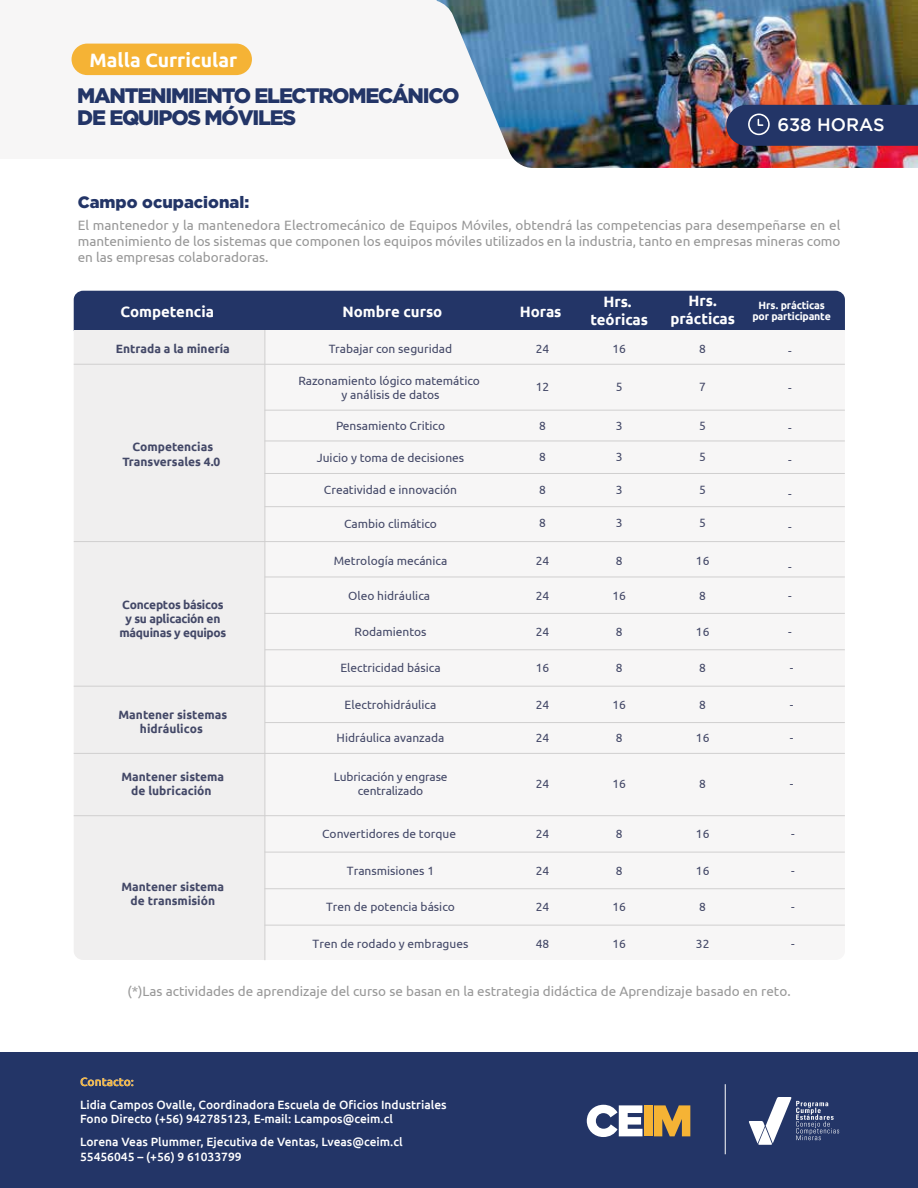
<style>
.page{position:relative;width:918px;height:1188px;background:#fff}
.page>*{position:absolute;margin:0;border:0;box-sizing:border-box;transform-origin:0 0}
.t1{font:900 21px/22.5px "Gotham";letter-spacing:-.06em;color:#233567}
.t2{font:700 19.35px "Ubuntu";color:#fff}
.t3{font:500 18px "Gotham";color:#fff}
.t4{font:900 16.5px "Gotham";color:#233567}
.t5{font:700 15px/18px "Ubuntu";color:#fff;text-align:center}
.t6{font:13.5px/16.2px "Ubuntu";color:#979797;text-align:justify}
.t7{font:13.5px "Ubuntu";color:#989898}
.t8{font:12px/14.4px "Ubuntu";color:#434867;text-align:center}
.t9{font:500 12px/22.6px "Ubuntu";color:#fff}
.t10{font:700 12px/14.4px "Ubuntu";color:#434867;text-align:center}
.t11{font:700 12px/14.4px "Ubuntu";letter-spacing:-.025em;color:#434867;text-align:center}
.t12{font:700 10.5px/10.5px "Ubuntu";letter-spacing:-.02em;color:#fff;text-align:center}
</style>
<div class="page">
<div style="left:0;top:1053px;width:918px;height:135px;background:#233567"></div>
<div style="left:0;top:0;width:874px;height:158px;background:#f7f6f6"></div>
<img style="left:437px;top:0;width:481px;height:168px">
<div style="left:72px;top:44px;width:180px;height:31px;background:#f5b335;border-radius:16px"></div>
<svg style="left:726px;top:105px;width:192px;height:41px;background:#2a3969"></svg>
<div style="left:74px;top:291px;width:771px;height:40px;background:#233567"></div>
<div style="left:74px;top:330px;width:191px;height:630px;background:#f0efef"></div>
<div style="left:266px;top:330px;width:579px;height:595px;background:#f7f6f6"></div>
<hr style="left:74px;top:364px;width:771px;height:1px;background:#d0cfcf">
<hr style="left:265px;top:441px;width:580px;height:1px;background:#d0cfcf">
<hr style="left:265px;top:506px;width:580px;height:1px;background:#d0cfcf">
<hr style="left:265px;top:577px;width:580px;height:1px;background:#d0cfcf">
<hr style="left:265px;top:613px;width:580px;height:1px;background:#d0cfcf">
<hr style="left:74px;top:686px;width:771px;height:1px;background:#d0cfcf">
<hr style="left:265px;top:722px;width:580px;height:1px;background:#d0cfcf">
<hr style="left:74px;top:753px;width:771px;height:1px;background:#d0cfcf">
<hr style="left:74px;top:815px;width:771px;height:1px;background:#d0cfcf">
<hr style="left:265px;top:852px;width:580px;height:1px;background:#d0cfcf">
<hr style="left:265px;top:888px;width:580px;height:1px;background:#d0cfcf">
<hr style="left:265px;top:925px;width:580px;height:1px;background:#d0cfcf">
<hr style="left:265px;top:650px;width:580px;height:1px;background:#d0cfcf">
<hr style="left:74px;top:541px;width:771px;height:1px;background:#d0cfcf">
<hr style="left:265px;top:473px;width:580px;height:1px;background:#d0cfcf">
<hr style="left:265px;top:410px;width:580px;height:1px;background:#d0cfcf">
<hr style="left:265px;top:330px;width:1px;height:630px;background:#d0cfcf">
<svg style="left:654px;top:1105px;width:36px;height:31px"></svg>
<svg style="left:587px;top:1105px;width:56px;height:32px"></svg>
<div style="left:644px;top:1105px;width:9px;height:31px;background:#f5b335"></div>
<svg style="left:749px;top:1097px;width:90px;height:48px"></svg>
<hr style="left:725px;top:1084px;width:1px;height:70px;background:#fff">
<h2 class="t2" style="left:90px;top:48px;width:149px">Malla Curricular</h2>
<h1 class="t1" style="left:77px;top:83px;width:384px">MANTENIMIENTO ELECTROMECÁNICO<br>DE EQUIPOS MÓVILES</h1>
<h3 class="t3" style="left:778px;top:115px;width:109px">638 HORAS</h3>
<h3 class="t4" style="left:78px;top:192px;width:173px">Campo ocupacional:</h3>
<p class="t6" style="left:78px;top:216px;width:764px">El mantenedor y la mantenedora Electromecánico de Equipos Móviles, obtendrá las competencias para desempeñarse en el mantenimiento de los sistemas que componen los equipos móviles utilizados en la industria, tanto en empresas mineras como en las empresas colaboradoras.</p>
<p class="t5" style="left:121px;top:303px;width:95px">Competencia</p>
<p class="t5" style="left:342px;top:303px;width:102px">Nombre curso</p>
<p class="t5" style="left:520px;top:303px;width:43px">Horas</p>
<p class="t5" style="left:591px;top:292px;width:59px">Hrs. teóricas</p>
<p class="t5" style="left:670px;top:291px;width:66px">Hrs. prácticas</p>
<p class="t10" style="left:116px;top:341px;width:116px">Entrada a la minería</p>
<p class="t8" style="left:329px;top:341px;width:125px">Trabajar con seguridad</p>
<p class="t8" style="left:536px;top:341px;width:15px">24</p>
<p class="t8" style="left:613px;top:341px;width:15px">16</p>
<p class="t8" style="left:699px;top:341px;width:8px">8</p>
<p class="t10" style="left:122px;top:440px;width:100px">Competencias<br>Transversales 4.0</p>
<p class="t11" style="left:120px;top:597px;width:108px">Conceptos básicos y su aplicación en máquinas y equipos</p>
<p class="t10" style="left:119px;top:707px;width:110px">Mantener sistemas hidráulicos</p>
<p class="t10" style="left:121px;top:769px;width:104px">Mantener sistema de lubricación</p>
<p class="t10" style="left:121px;top:879px;width:104px">Mantener sistema de transmisión</p>
<p class="t8" style="left:298px;top:373px;width:183px">Razonamiento lógico matemático y análisis de datos</p>
<p class="t8" style="left:336px;top:418px;width:111px">Pensamiento Critico</p>
<p class="t8" style="left:317px;top:450px;width:149px">Juicio y toma de decisiones</p>
<p class="t8" style="left:324px;top:482px;width:135px">Creatividad e innovación</p>
<p class="t8" style="left:344px;top:516px;width:94px">Cambio climático</p>
<p class="t8" style="left:536px;top:379px;width:15px">12</p>
<p class="t8" style="left:616px;top:379px;width:8px">5</p>
<p class="t8" style="left:699px;top:379px;width:8px">7</p>
<p class="t8" style="left:539px;top:419px;width:8px">8</p>
<p class="t8" style="left:616px;top:419px;width:8px">3</p>
<p class="t8" style="left:699px;top:419px;width:8px">5</p>
<p class="t8" style="left:539px;top:449px;width:8px">8</p>
<p class="t8" style="left:616px;top:449px;width:8px">3</p>
<p class="t8" style="left:699px;top:449px;width:8px">5</p>
<p class="t8" style="left:539px;top:482px;width:8px">8</p>
<p class="t8" style="left:616px;top:482px;width:8px">3</p>
<p class="t8" style="left:699px;top:482px;width:8px">5</p>
<p class="t8" style="left:539px;top:515px;width:8px">8</p>
<p class="t8" style="left:616px;top:515px;width:8px">3</p>
<p class="t8" style="left:699px;top:515px;width:8px">5</p>
<p class="t8" style="left:334px;top:553px;width:115px">Metrología mecánica</p>
<p class="t8" style="left:536px;top:553px;width:15px">24</p>
<p class="t8" style="left:616px;top:553px;width:8px">8</p>
<p class="t8" style="left:696px;top:553px;width:15px">16</p>
<p class="t8" style="left:348px;top:588px;width:84px">Oleo hidráulica</p>
<p class="t8" style="left:536px;top:588px;width:15px">24</p>
<p class="t8" style="left:613px;top:588px;width:15px">16</p>
<p class="t8" style="left:699px;top:588px;width:8px">8</p>
<p class="t8" style="left:355px;top:624px;width:74px">Rodamientos</p>
<p class="t8" style="left:536px;top:624px;width:15px">24</p>
<p class="t8" style="left:616px;top:624px;width:8px">8</p>
<p class="t8" style="left:696px;top:624px;width:15px">16</p>
<p class="t8" style="left:340px;top:660px;width:102px">Electricidad básica</p>
<p class="t8" style="left:536px;top:660px;width:15px">16</p>
<p class="t8" style="left:616px;top:660px;width:8px">8</p>
<p class="t8" style="left:699px;top:660px;width:8px">8</p>
<p class="t8" style="left:345px;top:697px;width:93px">Electrohidráulica</p>
<p class="t8" style="left:536px;top:697px;width:15px">24</p>
<p class="t8" style="left:613px;top:697px;width:15px">16</p>
<p class="t8" style="left:699px;top:697px;width:8px">8</p>
<p class="t8" style="left:337px;top:730px;width:109px">Hidráulica avanzada</p>
<p class="t8" style="left:536px;top:730px;width:15px">24</p>
<p class="t8" style="left:616px;top:730px;width:8px">8</p>
<p class="t8" style="left:696px;top:730px;width:15px">16</p>
<p class="t8" style="left:334px;top:769px;width:115px">Lubricación y engrase centralizado</p>
<p class="t8" style="left:322px;top:827px;width:135px">Convertidores de torque</p>
<p class="t8" style="left:536px;top:826px;width:15px">24</p>
<p class="t8" style="left:616px;top:826px;width:8px">8</p>
<p class="t8" style="left:696px;top:826px;width:15px">16</p>
<p class="t8" style="left:347px;top:863px;width:89px">Transmisiones 1</p>
<p class="t8" style="left:536px;top:863px;width:15px">24</p>
<p class="t8" style="left:616px;top:863px;width:8px">8</p>
<p class="t8" style="left:696px;top:863px;width:15px">16</p>
<p class="t8" style="left:326px;top:899px;width:130px">Tren de potencia básico</p>
<p class="t8" style="left:536px;top:899px;width:15px">24</p>
<p class="t8" style="left:613px;top:899px;width:15px">16</p>
<p class="t8" style="left:699px;top:899px;width:8px">8</p>
<p class="t8" style="left:313px;top:936px;width:157px">Tren de rodado y embragues</p>
<p class="t8" style="left:536px;top:936px;width:15px">48</p>
<p class="t8" style="left:613px;top:936px;width:15px">16</p>
<p class="t8" style="left:696px;top:936px;width:15px">32</p>
<p class="t8" style="left:536px;top:776px;width:15px">24</p>
<p class="t8" style="left:613px;top:776px;width:15px">16</p>
<p class="t8" style="left:699px;top:776px;width:8px">8</p>
<p class="t12" style="left:753px;top:300px;width:80px">Hrs. prácticas por participante</p>
<p class="t8" style="left:788px;top:343px;width:5px">-</p>
<p class="t8" style="left:788px;top:380px;width:5px">-</p>
<p class="t8" style="left:788px;top:420px;width:5px">-</p>
<p class="t8" style="left:788px;top:453px;width:5px">-</p>
<p class="t8" style="left:788px;top:486px;width:5px">-</p>
<p class="t8" style="left:788px;top:519px;width:5px">-</p>
<p class="t8" style="left:788px;top:559px;width:5px">-</p>
<p class="t8" style="left:788px;top:588px;width:5px">-</p>
<p class="t8" style="left:788px;top:625px;width:5px">-</p>
<p class="t8" style="left:790px;top:660px;width:5px">-</p>
<p class="t8" style="left:790px;top:697px;width:5px">-</p>
<p class="t8" style="left:790px;top:731px;width:5px">-</p>
<p class="t8" style="left:790px;top:776px;width:5px">-</p>
<p class="t8" style="left:791px;top:827px;width:5px">-</p>
<p class="t8" style="left:791px;top:863px;width:5px">-</p>
<p class="t8" style="left:791px;top:899px;width:5px">-</p>
<p class="t8" style="left:791px;top:936px;width:5px">-</p>
<p class="t7" style="left:127px;top:983px;width:665px">(*)Las actividades de aprendizaje del curso se basan en la estrategia didáctica de Aprendizaje basado en reto.</p>
<p class="t9" style="left:80px;top:1070px;width:368px">Contacto:<br>Lidia Campos Ovalle, Coordinadora Escuela de Oficios Industriales</p>
<p class="t9" style="left:80px;top:1107px;width:324px;line-height:23.2px">Fono Directo (+56) 942785123, E-mail: Lcampos@ceim.cl<br>Lorena Veas Plummer, Ejecutiva de Ventas, Lveas@ceim.cl</p>
<p class="t9" style="left:80px;top:1145px;width:163px">55456045 – (+56) 9 61033799</p>
</div>
